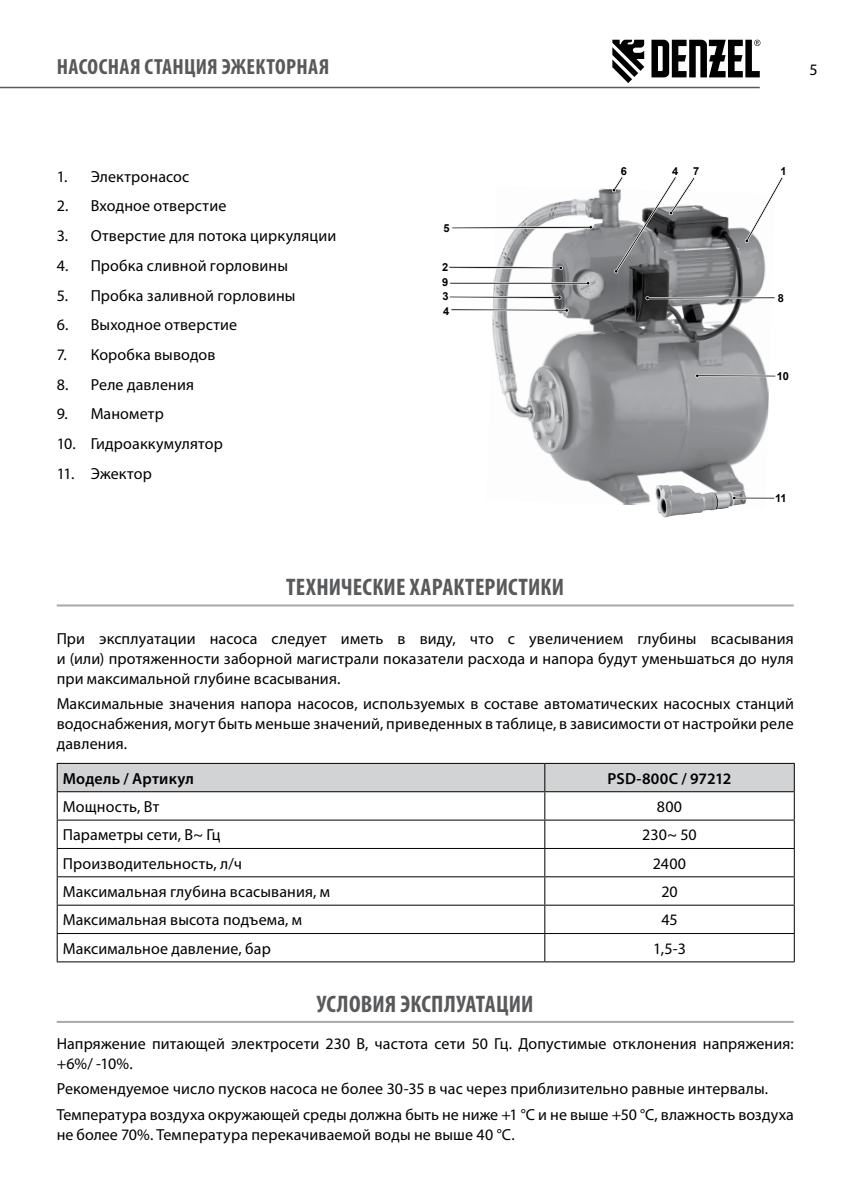
<style>
.page{position:relative;width:842px;height:1191px;background:#fff}
.page>*{position:absolute;margin:0;border:0;box-sizing:border-box;transform-origin:0 0}
.t1{font:700 condensed 24px "Myriad Pro";letter-spacing:.01em;color:#58595b}
.t2{font:700 condensed 22px "Myriad Pro";letter-spacing:.015em;color:#58595b}
.t3{font:16px/20px "Myriad Pro";letter-spacing:.01em;color:#000;text-align:justify}
.t4{font:600 16px "Myriad Pro";letter-spacing:.01em;color:#000}
.t5{font:700 11px "Arial";color:#000}
</style>
<div class="page">
<hr style="left:0;top:87px;width:760px;height:1px;background:#58595b">
<svg style="left:612px;top:40px;width:32px;height:43px"></svg>
<svg style="left:651px;top:40px;width:109px;height:37px"></svg>
<hr style="left:57px;top:604px;width:737px;height:2px;background:#a7a9ac">
<hr style="left:57px;top:1021px;width:737px;height:2px;background:#a7a9ac">
<img style="left:492px;top:188px;width:277px;height:300px">
<img style="left:599px;top:428px;width:170px;height:89px">
<svg style="left:744px;top:177px;width:39px;height:66px"></svg>
<svg style="left:451px;top:308px;width:118px;height:4px"></svg>
<svg style="left:449px;top:295px;width:113px;height:4px"></svg>
<svg style="left:449px;top:281px;width:141px;height:4px"></svg>
<svg style="left:451px;top:225px;width:142px;height:4px"></svg>
<svg style="left:695px;top:374px;width:81px;height:4px"></svg>
<svg style="left:645px;top:296px;width:130px;height:4px"></svg>
<svg style="left:732px;top:496px;width:43px;height:4px"></svg>
<svg style="left:612px;top:176px;width:83px;height:97px"></svg>
<svg style="left:448px;top:266px;width:115px;height:4px"></svg>
<hr style="left:57px;top:961px;width:488px;height:1px;background:#000">
<svg style="left:57px;top:763px;width:738px;height:198px"></svg>
<hr style="left:545px;top:961px;width:250px;height:1px;background:#000">
<h2 class="t2" style="left:57px;top:53px;width:274px">НАСОСНАЯ СТАНЦИЯ ЭЖЕКТОРНАЯ</h2>
<p class="t3" style="left:809px;top:60px;width:10px">5</p>
<p class="t3" style="left:57px;top:166px;width:134px">1. Электронасос</p>
<p class="t5" style="left:693px;top:164px;width:8px">7</p>
<p class="t5" style="left:780px;top:164px;width:8px">1</p>
<p class="t5" style="left:621px;top:164px;width:8px">6</p>
<p class="t5" style="left:672px;top:164px;width:8px">4</p>
<p class="t3" style="left:57px;top:196px;width:171px">2. Входное отверстие</p>
<p class="t3" style="left:57px;top:225px;width:281px">3. Отверстие для потока циркуляции</p>
<p class="t3" style="left:57px;top:255px;width:233px">4. Пробка сливной горловины</p>
<p class="t3" style="left:57px;top:285px;width:240px">5. Пробка заливной горловины</p>
<p class="t3" style="left:57px;top:314px;width:182px">6. Выходное отверстие</p>
<p class="t3" style="left:57px;top:344px;width:160px">7. Коробка выводов</p>
<p class="t3" style="left:57px;top:374px;width:139px">8. Реле давления</p>
<p class="t3" style="left:57px;top:403px;width:109px">9. Манометр</p>
<p class="t3" style="left:57px;top:433px;width:168px">10. Гидроаккумулятор</p>
<p class="t3" style="left:57px;top:463px;width:97px">11. Эжектор</p>
<p class="t5" style="left:444px;top:220px;width:8px">5</p>
<p class="t5" style="left:442px;top:260px;width:8px">2</p>
<p class="t5" style="left:442px;top:275px;width:8px">9</p>
<p class="t5" style="left:442px;top:289px;width:8px">3</p>
<p class="t5" style="left:443px;top:303px;width:8px">4</p>
<p class="t5" style="left:778px;top:291px;width:8px">8</p>
<p class="t5" style="left:777px;top:368px;width:14px">10</p>
<p class="t5" style="left:775px;top:490px;width:13px">11</p>
<h1 class="t1" style="left:286px;top:572px;width:279px">ТЕХНИЧЕСКИЕ ХАРАКТЕРИСТИКИ</h1>
<p class="t3" style="left:57px;top:628px;width:739px">При эксплуатации насоса следует иметь в виду, что с увеличением глубины всасывания и (или) протяженности заборной магистрали показатели расхода и напора будут уменьшаться до нуля при максимальной глубине всасывания.</p>
<p class="t3" style="left:57px;top:693px;width:739px">Максимальные значения напора насосов, используемых в составе автоматических насосных станций водоснабжения, могут быть меньше значений, приведенных в таблице, в зависимости от настройки реле давления.</p>
<p class="t4" style="left:63px;top:768px;width:133px">Модель / Артикул</p>
<p class="t4" style="left:608px;top:768px;width:125px">PSD-800C / 97212</p>
<p class="t3" style="left:63px;top:796px;width:98px">Мощность, Вт</p>
<p class="t3" style="left:657px;top:796px;width:27px">800</p>
<p class="t3" style="left:63px;top:824px;width:159px">Параметры сети, В~ Гц</p>
<p class="t3" style="left:642px;top:824px;width:56px">230~ 50</p>
<p class="t3" style="left:63px;top:853px;width:181px">Производительность, л/ч</p>
<p class="t3" style="left:653px;top:853px;width:35px">2400</p>
<p class="t3" style="left:63px;top:881px;width:269px">Максимальная глубина всасывания, м</p>
<p class="t3" style="left:661px;top:881px;width:18px">20</p>
<p class="t3" style="left:63px;top:909px;width:241px">Максимальная высота подъема, м</p>
<p class="t3" style="left:661px;top:909px;width:18px">45</p>
<p class="t3" style="left:63px;top:938px;width:209px">Максимальное давление, бар</p>
<p class="t3" style="left:653px;top:938px;width:34px">1,5-3</p>
<h1 class="t1" style="left:317px;top:988px;width:218px">УСЛОВИЯ ЭКСПЛУАТАЦИИ</h1>
<p class="t3" style="left:57px;top:1033px;width:738px">Напряжение питающей электросети 230 В, частота сети 50 Гц. Допустимые отклонения напряжения: +6%/ -10%.</p>
<p class="t3" style="left:57px;top:1075px;width:738px;line-height:25.6px">Рекомендуемое число пусков насоса не более 30-35 в час через приблизительно равные интервалы.<br>Температура воздуха окружающей среды должна быть не ниже +1 °С и не выше +50 °С, влажность воздуха</p>
<p class="t3" style="left:57px;top:1124px;width:459px">не более 70%. Температура перекачиваемой воды не выше 40 °С.</p>
</div>
